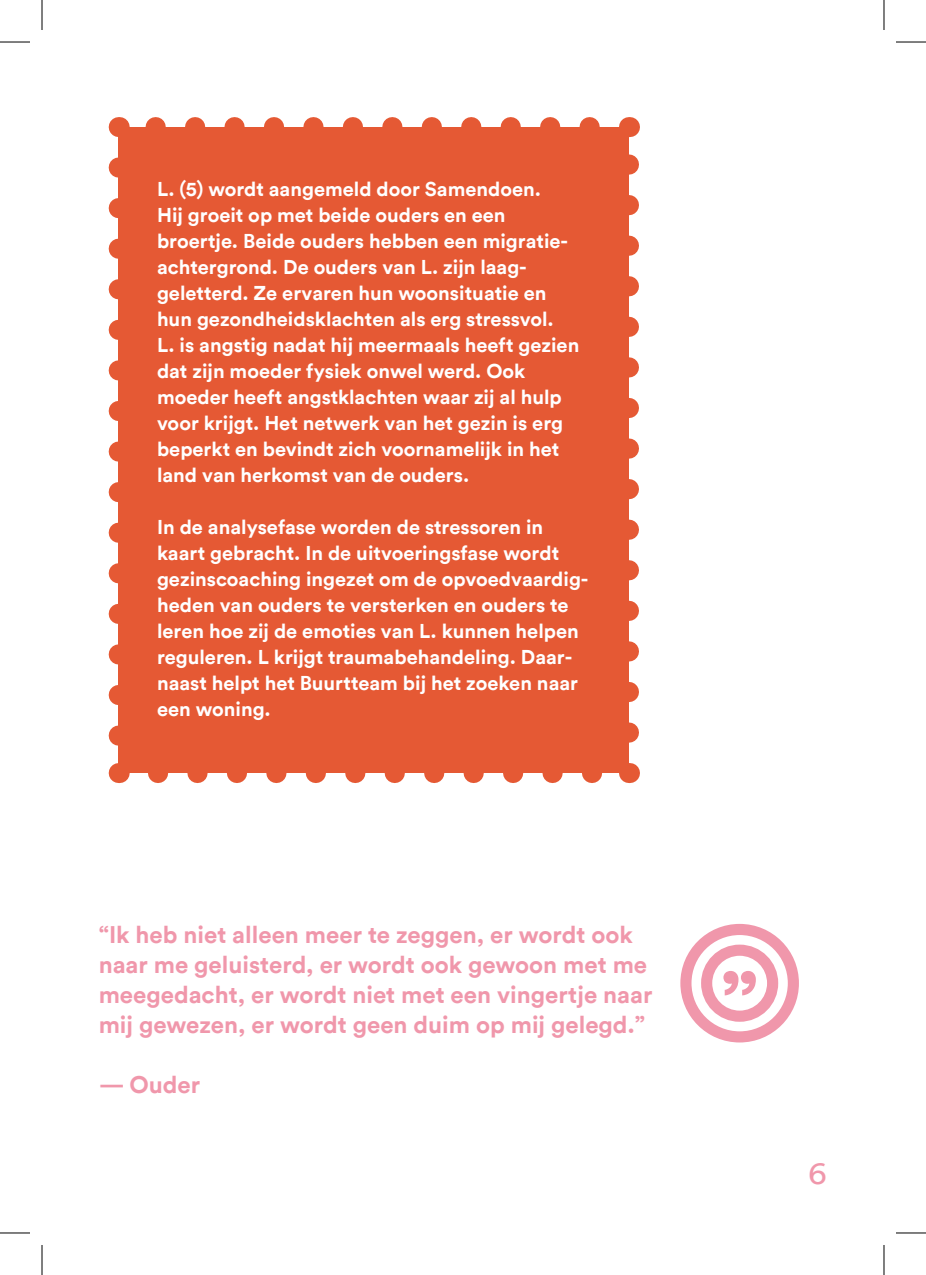
<style>
.page{position:relative;width:926px;height:1275px;background:#fff}
.page>*{position:absolute;margin:0;border:0;box-sizing:border-box;transform-origin:0 0}
.t1{font:32px "Circular";color:#f097ab}
.t2{font:700 24px/30px "Circular";color:#f097ab}
.t3{font:700 20px/26px "Circular";color:#fff}
</style>
<div class="page">
<div style="left:119px;top:127px;width:510px;height:646px;background:#e55934"></div>
<svg style="left:109px;top:167px;width:10px;height:586px"></svg>
<svg style="left:158px;top:773px;width:445px;height:10px"></svg>
<svg style="left:629px;top:154px;width:10px;height:578px"></svg>
<svg style="left:145px;top:117px;width:445px;height:10px"></svg>
<svg style="left:629px;top:763px;width:1px;height:20px"></svg>
<svg style="left:629px;top:117px;width:1px;height:20px"></svg>
<svg style="left:680px;top:923px;width:119px;height:120px"></svg>
<hr style="left:0;top:42px;width:30px;height:1px;background:#000">
<hr style="left:896px;top:42px;width:30px;height:1px;background:#000">
<hr style="left:0;top:1232px;width:30px;height:1px;background:#000">
<hr style="left:896px;top:1232px;width:30px;height:1px;background:#000">
<hr style="left:42px;top:0;width:1px;height:30px;background:#000">
<hr style="left:42px;top:1245px;width:1px;height:30px;background:#000">
<hr style="left:884px;top:0;width:1px;height:30px;background:#000">
<hr style="left:884px;top:1245px;width:1px;height:30px;background:#000">
<p class="t3" style="left:157px;top:175px;width:424px">L. (5) wordt aangemeld door Samendoen.<br>Hij groeit op met beide ouders en een broertje. Beide ouders hebben een migratie&shy;achtergrond. De ouders van L. zijn laag&shy;geletterd. Ze ervaren hun woonsituatie en hun gezondheidsklachten als erg stressvol.<br>L. is angstig nadat hij meermaals heeft gezien dat zijn moeder fysiek onwel werd. Ook moeder heeft angstklachten waar zij al hulp voor krijgt. Het netwerk van het gezin is erg beperkt en bevindt zich voornamelijk in het land van herkomst van de ouders.</p>
<p class="t3" style="left:157px;top:513px;width:433px">In de analysefase worden de stressoren in kaart gebracht. In de uitvoeringsfase wordt gezinscoaching ingezet om de opvoedvaardig&shy;heden van ouders te versterken en ouders te leren hoe zij de emoties van L. kunnen helpen reguleren. L krijgt traumabehandeling. Daar&shy;naast helpt het Buurtteam bij het zoeken naar een woning.</p>
<p class="t2" style="left:99px;top:919px;width:555px">“Ik heb niet alleen meer te zeggen, er wordt ook naar me geluisterd, er wordt ook gewoon met me meegedacht, er wordt niet met een vingertje naar mij gewezen, er wordt geen duim op mij gelegd.”</p>
<p class="t2" style="left:99px;top:1069px;width:103px">— Ouder</p>
<h1 class="t1" style="left:808px;top:1153px;width:20px">6</h1>
</div>
